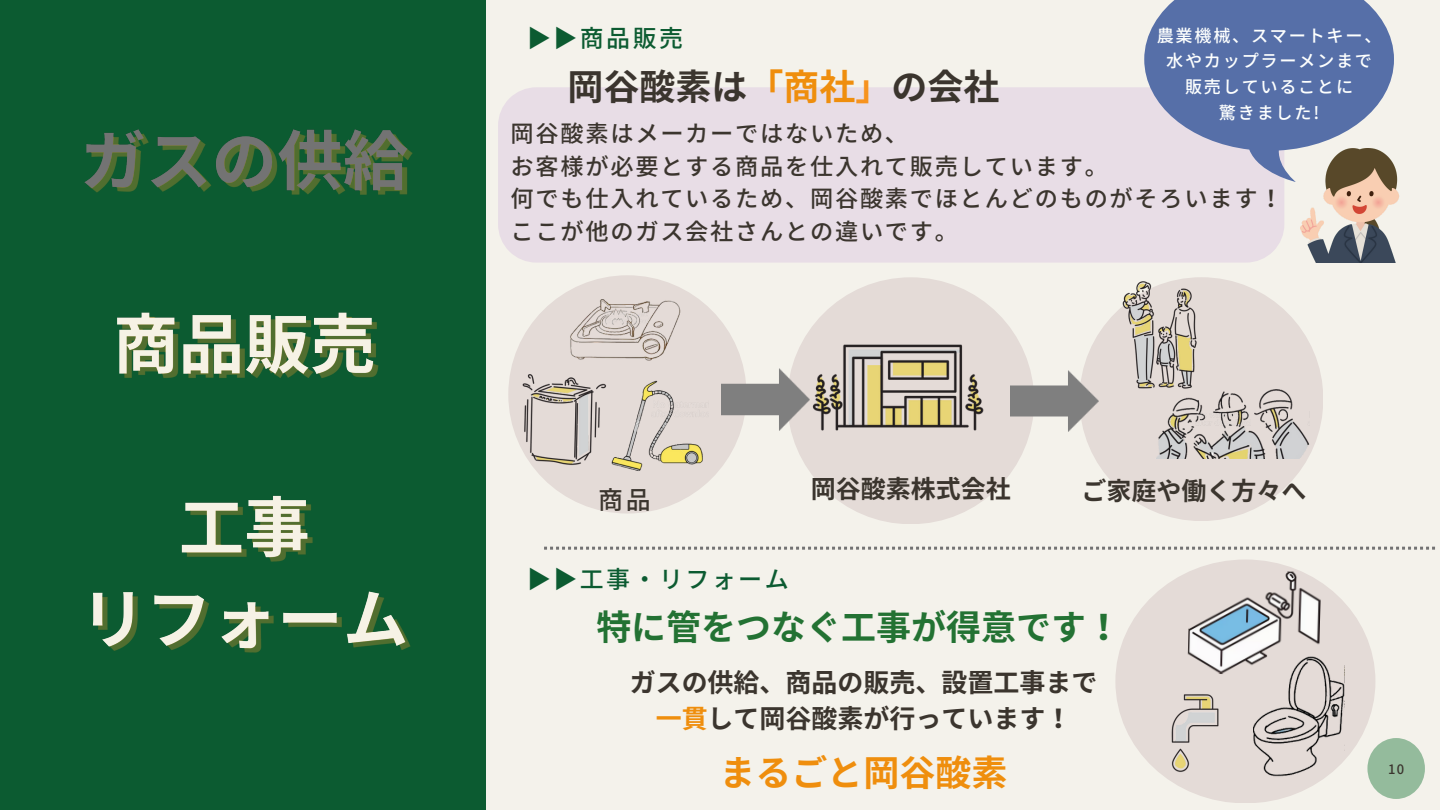
<style>
.page{position:relative;width:1440px;height:810px;background:#f4f2eb}
.page>*{position:absolute;margin:0;border:0;box-sizing:border-box;transform-origin:0 0}
.t1{font:700 36px "Noto Sans JP";color:#3b352e}
.t2{font:700 36px "Noto Sans JP";color:#ef8e0d}
.t3{font:700 35px "Noto Sans JP";color:#237233}
.t4{font:700 26px/36px "Noto Sans JP";color:#3b352e;text-align:center}
.t5{font:700 25px "Noto Sans JP";color:#3b352e}
.t6{font:500 25px "Noto Sans JP";color:#3b352e}
.t7{font:500 24px "Noto Sans JP";letter-spacing:.1em;color:#0c5b31}
.t8{font:500 23.2px/32.7px "Noto Sans JP";letter-spacing:.075em;color:#3b352e}
.t9{font:500 17.2px "Noto Sans JP";letter-spacing:.1em;color:#fdfffe}
.t10{font:500 13px "Noto Sans JP";color:#3b352e}
.s1{color:#ef8e0d}
.s2{color:#f7931e}
</style>
<div class="page">
<div style="left:508px;top:275px;width:239px;height:239px;background:#e4dbd7;border-radius:50%"></div>
<div style="left:787px;top:277px;width:247px;height:247px;background:#e4dbd7;border-radius:50%"></div>
<img style="left:796px;top:335px;width:188px;height:96px">
<div style="left:1079px;top:277px;width:244px;height:244px;background:#e4dbd7;border-radius:50%"></div>
<img style="left:1099px;top:277px;width:131px;height:112px">
<img style="left:721px;top:369px;width:88px;height:61px">
<img style="left:1011px;top:370px;width:88px;height:62px">
<div style="left:498px;top:87px;width:786px;height:176px;background:#e8dde6"></div>
<div style="left:1115px;top:560px;width:260px;height:243px;background:#e4dbd7;border-radius:50%"></div>
<img style="left:1187px;top:569px;width:134px;height:105px">
<img style="left:1161px;top:694px;width:58px;height:81px">
<div style="left:0;top:0;width:485px;height:810px;background:#0c5b31"></div>
<svg style="left:544px;top:547px;width:891px;height:3px"></svg>
<img style="left:1156px;top:389px;width:154px;height:69px">
<img style="left:570px;top:299px;width:111px;height:62px">
<img style="left:508px;top:349px;width:126px;height:124px">
<img style="left:611px;top:376px;width:92px;height:96px">
<img style="left:1253px;top:657px;width:92px;height:132px">
<img style="left:84px;top:130px;width:329px;height:523px">
<div style="left:1367px;top:738px;width:58px;height:61px;background:#94bb9c;border-radius:50%"></div>
<img style="left:1300px;top:165px;width:99px;height:98px">
<svg style="left:1144px;top:0;width:250px;height:182px;background:#7c8bb2"></svg>
<h3 class="t7" style="left:527px;top:19px;width:158px">▶▶商品販売</h3>
<h3 class="t9" style="left:1157px;top:22px;width:226px">農業機械、スマートキー、</h3>
<h2 class="t9" style="left:1166px;top:47px;width:207px">水やカップラーメンまで</h2>
<h3 class="t9" style="left:1185px;top:73px;width:170px">販売していることに</h3>
<h2 class="t9" style="left:1219px;top:99px;width:102px">驚きました!</h2>
<p class="t1" style="left:568px;top:59px;width:433px">岡谷酸素は<span class="s1">「商社</span><span class="s2">」</span>の会社</p>
<p class="t8" style="left:511px;top:116px;width:774px">岡谷酸素はメーカーではないため、<br>お客様が必要とする商品を仕入れて販売しています。<br>何でも仕入れているため、岡谷酸素でほとんどのものがそろいます！ここが他のガス会社さんとの違いです。</p>
<p class="t6" style="left:598px;top:480px;width:54px">商品</p>
<p class="t7" style="left:527px;top:560px;width:263px">▶▶工事・リフォーム</p>
<p class="t5" style="left:811px;top:469px;width:201px">岡谷酸素株式会社</p>
<h3 class="t5" style="left:1081px;top:471px;width:226px">ご家庭や働く方々へ</h3>
<h3 class="t3" style="left:596px;top:600px;width:526px">特に管をつなぐ工事が得意です！</h3>
<p class="t4" style="left:630px;top:663px;width:469px">ガスの供給、商品の販売、設置工事まで<span class="s1">一貫</span>して岡谷酸素が行っています！</p>
<p class="t2" style="left:720px;top:744px;width:289px">まるごと岡谷酸素</p>
<p class="t10" style="left:1388px;top:759px;width:18px">10</p>
</div>
